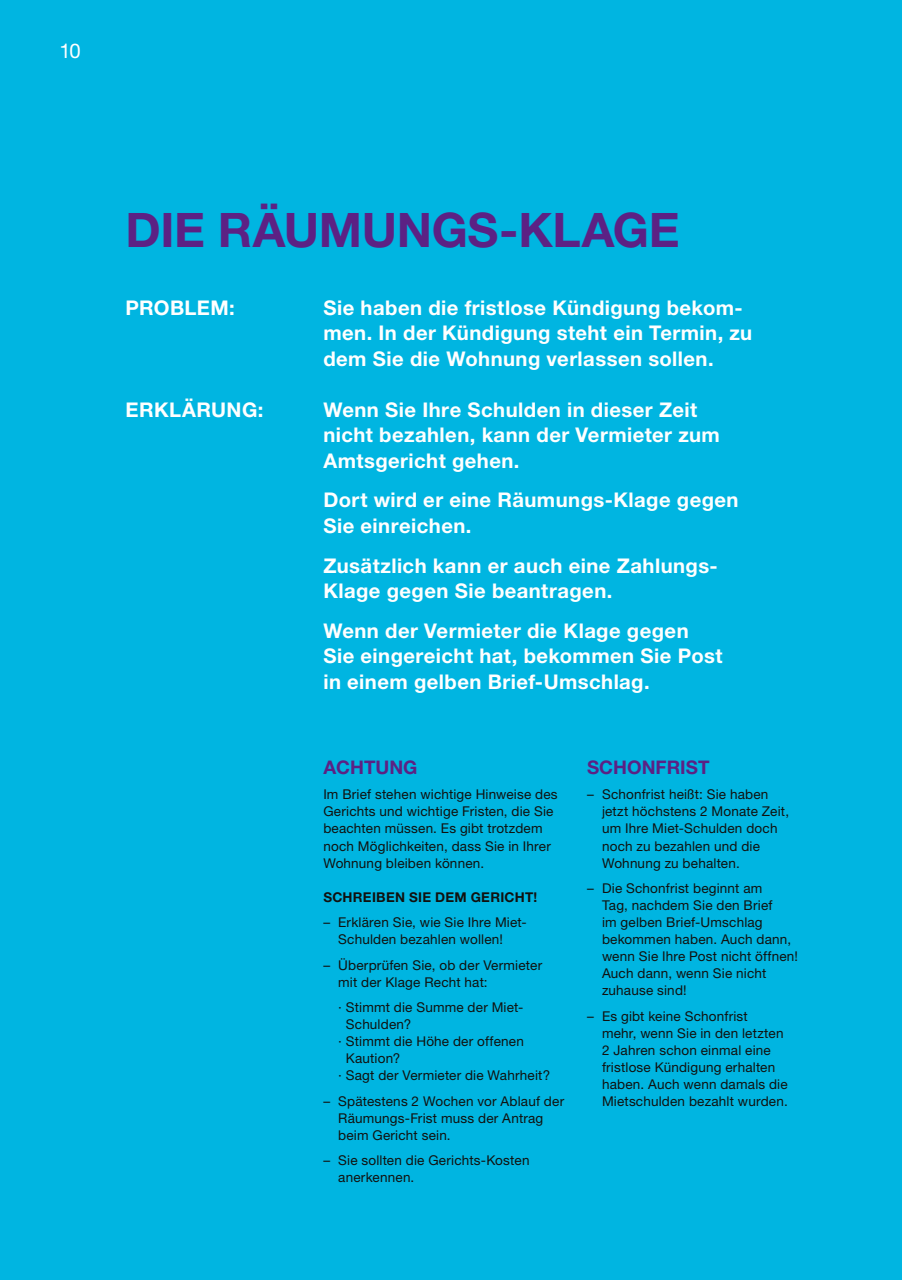
<style>
.page{position:relative;width:902px;height:1280px;background:#fff}
.page>*{position:absolute;margin:0;border:0;box-sizing:border-box;transform-origin:0 0}
.t1{font:700 47.7px "Helvetica Neue LT Std";letter-spacing:-.005em;color:#5c2184}
.t2{font:700 20.25px/25.5px "Helvetica Neue LT Std";letter-spacing:.02em;color:#fff}
.t3{font:20.25px "Helvetica Neue LT Std";color:#fff}
.t4{font:700 18.75px "Helvetica Neue LT Std";color:#5c2184}
.t5{font:13.5px/17px "Helvetica Neue LT Std";letter-spacing:.015em;color:#11110f}
.t6{font:700 13.5px "Helvetica Neue LT Std";letter-spacing:.02em;color:#11110f}
</style>
<div class="page">
<div style="left:0;top:0;width:901px;height:1280px;background:#00b5e1"></div>
<h2 class="t3" style="left:60px;top:39px;width:23px">10</h2>
<h1 class="t1" style="left:125px;top:200px;width:555px">DIE RÄUMUNGS-KLAGE</h1>
<h2 class="t2" style="left:125px;top:294px;width:111px">PROBLEM:</h2>
<h2 class="t2" style="left:323px;top:294px;width:430px">Sie haben die fristlose Kündigung bekom&shy;men. In der Kündigung steht ein Termin, zu dem Sie die Wohnung verlassen sollen.</h2>
<h2 class="t2" style="left:125px;top:396px;width:139px">ERKLÄRUNG:</h2>
<h2 class="t2" style="left:323px;top:396px;width:398px">Wenn Sie Ihre Schulden in dieser Zeit nicht bezahlen, kann der Vermieter zum<br>Amtsgericht gehen.</h2>
<h2 class="t2" style="left:323px;top:487px;width:416px">Dort wird er eine Räumungs-Klage gegen<br>Sie einreichen.</h2>
<h2 class="t2" style="left:323px;top:552px;width:396px">Zusätzlich kann er auch eine Zahlungs-<br>Klage gegen Sie beantragen.</h2>
<h2 class="t2" style="left:323px;top:617px;width:400px">Wenn der Vermieter die Klage gegen<br>Sie eingereicht hat, bekommen Sie Post in einem gelben Brief-Umschlag.</h2>
<h3 class="t4" style="left:323px;top:756px;width:96px">ACHTUNG</h3>
<p class="t5" style="left:323px;top:786px;width:236px">Im Brief stehen wichtige Hinweise des Gerichts und wichtige Fristen, die Sie beachten müssen. Es gibt trotzdem noch Möglichkeiten, dass Sie in Ihrer Wohnung bleiben können.</p>
<p class="t6" style="left:323px;top:888px;width:215px">SCHREIBEN SIE DEM GERICHT!</p>
<p class="t5" style="left:338px;top:913px;width:190px;text-indent:-15px">– Erklären Sie, wie Sie Ihre Miet-<br>Schulden bezahlen wollen!</p>
<p class="t5" style="left:338px;top:956px;width:205px;text-indent:-15px">– Überprüfen Sie, ob der Vermieter mit der Klage Recht hat:</p>
<p class="t5" style="left:338px;top:999px;width:187px">· Stimmt die Summe der Miet-</p>
<p class="t5" style="left:346px;top:1016px;width:67px">Schulden?</p>
<p class="t5" style="left:338px;top:1033px;width:187px">· Stimmt die Höhe der offenen</p>
<p class="t5" style="left:346px;top:1050px;width:56px">Kaution?</p>
<p class="t5" style="left:338px;top:1067px;width:213px">· Sagt der Vermieter die Wahrheit?</p>
<p class="t5" style="left:338px;top:1092px;width:227px;text-indent:-15px">– Spätestens 2 Wochen vor Ablauf der<br>Räumungs-Frist muss der Antrag beim Gericht sein.</p>
<p class="t5" style="left:338px;top:1152px;width:193px;text-indent:-15px">– Sie sollten die Gerichts-Kosten anerkennen.</p>
<h3 class="t4" style="left:587px;top:756px;width:124px">SCHONFRIST</h3>
<p class="t5" style="left:602px;top:786px;width:188px;text-indent:-15px">– Schonfrist heißt: Sie haben jetzt höchstens 2 Monate Zeit, um Ihre Miet-Schulden doch noch zu bezahlen und die<br>Wohnung zu behalten.</p>
<p class="t5" style="left:602px;top:879px;width:197px;text-indent:-15px">– Die Schonfrist beginnt am<br>Tag, nachdem Sie den Brief<br>im gelben Brief-Umschlag bekommen haben. Auch dann, wenn Sie Ihre Post nicht öffnen!<br>Auch dann, wenn Sie nicht zuhause sind!</p>
<p class="t5" style="left:602px;top:1007px;width:187px;text-indent:-15px">– Es gibt keine Schonfrist<br>mehr, wenn Sie in den letzten<br>2 Jahren schon einmal eine fristlose Kündigung erhalten haben. Auch wenn damals die<br>Mietschulden bezahlt wurden.</p>
</div>
